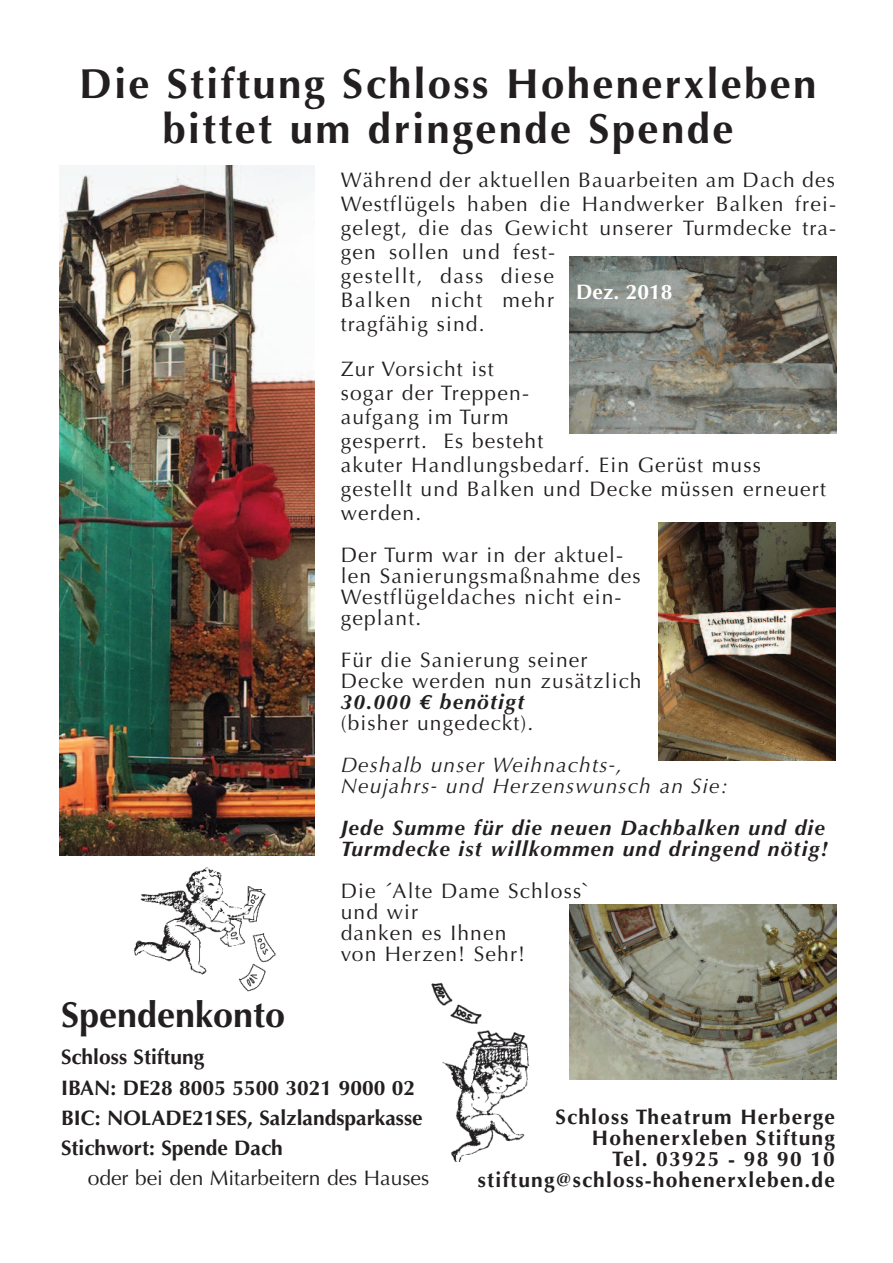
<style>
.page{position:relative;width:893px;height:1263px;background:#fff}
.page>*{position:absolute;margin:0;border:0;box-sizing:border-box;transform-origin:0 0}
.t1{font:700 42px/45px "Optima";letter-spacing:.055em;color:#231f20;text-align:center}
.t2{font:700 36px "Optima";color:#231f20}
.t3{font:21px/24px "Optima";letter-spacing:.055em;color:#231f20}
.t4{font:700 21px/30px "Optima";color:#231f20}
.t5{font:700 21px/21px "Optima";letter-spacing:.055em;color:#231f20;text-align:right}
.t6{font:italic 700 21px/21px "Optima";letter-spacing:.055em;color:#231f20}
.t7{font:italic 21px/21px "Optima";letter-spacing:.055em;color:#231f20}
.t8{font:21px "Optima";color:#231f20}
.t9{font:700 21px "Optima";color:#fff}
</style>
<div class="page">
<img style="left:92px;top:855px;width:186px;height:137px">
<img style="left:431px;top:983px;width:99px;height:178px">
<img style="left:569px;top:257px;width:267px;height:177px">
<img style="left:659px;top:522px;width:177px;height:238px">
<img style="left:569px;top:904px;width:267px;height:176px">
<img style="left:60px;top:165px;width:255px;height:690px">
<h1 class="t1" style="left:79px;top:62px;width:739px">Die Stiftung Schloss Hohenerxleben bittet um dringende Spende</h1>
<p class="t3" style="left:341px;top:168px;width:497px">Während der aktuellen Bauarbeiten am Dach des<br>Westflügels haben die Handwerker Balken frei&shy;gelegt, die das Gewicht unserer Turmdecke tra&shy;gen sollen und fest-<br>gestellt, dass diese<br>Balken nicht mehr<br>tragfähig sind.</p>
<p class="t3" style="left:341px;top:357px;width:487px">Zur Vorsicht ist<br>sogar der Treppen-<br>aufgang im Turm<br>gesperrt. Es besteht<br>akuter Handlungsbedarf. Ein Gerüst muss gestellt und Balken und Decke müssen erneuert werden.</p>
<p class="t3" style="left:341px;top:545px;width:301px;line-height:21px">Der Turm war in der aktuel&shy;len Sanierungsmaßnahme des<br>Westflügeldaches nicht ein&shy;geplant.</p>
<p class="t3" style="left:341px;top:650px;width:302px;line-height:21px">Für die Sanierung seiner<br>Decke werden nun zusätzlich</p>
<p class="t6" style="left:341px;top:691px;width:185px">30.000 € benötigt</p>
<p class="t3" style="left:341px;top:711px;width:194px">(bisher ungedeckt).</p>
<p class="t7" style="left:341px;top:756px;width:389px">Deshalb unser Weihnachts-,<br>Neujahrs- und Herzenswunsch an Sie:</p>
<p class="t6" style="left:341px;top:817px;width:489px">Jede Summe für die neuen Dachbalken und die<br>Turmdecke ist willkommen und dringend nötig!</p>
<p class="t3" style="left:341px;top:881px;width:250px;line-height:21px">Die ´Alte Dame Schloss` und wir<br>danken es Ihnen<br>von Herzen! Sehr!</p>
<p class="t9" style="left:576px;top:280px;width:98px">Dez. 2018</p>
<h2 class="t2" style="left:61px;top:993px;width:226px">Spendenkonto</h2>
<p class="t4" style="left:61px;top:1042px;width:363px">Schloss Stiftung<br>IBAN: DE28 8005 5500 3021 9000 02<br>BIC: NOLADE21SES, Salzlandsparkasse<br>Stichwort: Spende Dach</p>
<p class="t8" style="left:88px;top:1165px;width:343px">oder bei den Mitarbeitern des Hauses</p>
<p class="t5" style="left:478px;top:1106px;width:358px">Schloss Theatrum Herberge<br>Hohenerxleben Stiftung<br>Tel. 03925 - 98 90 10 stiftung@schloss-hohenerxleben.de</p>
</div>
